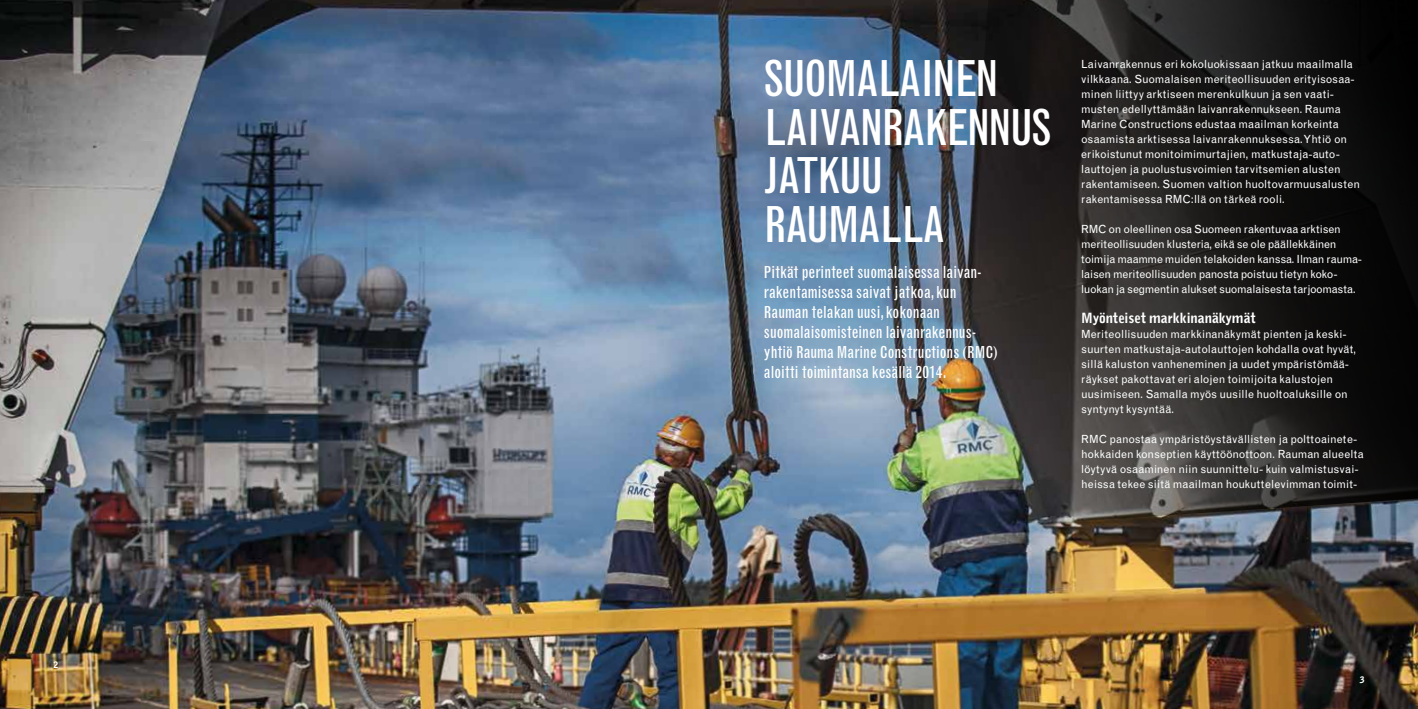
<style>
.page{position:relative;width:1418px;height:709px;background:#fff}
.page>*{position:absolute;margin:0;border:0;box-sizing:border-box;transform-origin:0 0}
.t1{font:condensed 48.75px/48.8px "Grotesque MT Std";letter-spacing:-.03em;color:#fff}
.t2{font:condensed 16.25px/20px "Grotesque MT Std";color:#fff}
.t3{font:900 13.75px "Grotesque MT Std";letter-spacing:-.02em;color:#fff}
.t4{font:11.25px/15px "Grotesque MT Std";color:#fff}
.t5{font:11.25px/15px "Grotesque MT Std";letter-spacing:-.02em;color:#fff}
.t6{font:900 8.75px "Grotesque MT Std";color:#fff}
</style>
<div class="page">
<img style="left:0;top:0;width:1417px;height:709px">
<svg style="left:965px;top:0;width:452px;height:523px;background:#272625"></svg>
<p class="t6" style="left:53px;top:660px;width:7px">2</p>
<h1 class="t1" style="left:764px;top:55px;width:289px">SUOMALAINEN<br>LAIVANRAKENNUS<br>JATKUU<br>RAUMALLA</h1>
<p class="t4" style="left:1081px;top:57px;width:280px">Laivanrakennus eri kokoluokissaan jatkuu maailmalla vilkkaana. Suomalaisen meriteollisuuden erityisosaa&shy;minen liittyy arktiseen merenkulkuun ja sen vaati&shy;musten edellyttämään laivanrakennukseen. Rauma Marine Constructions edustaa maailman korkeinta osaamista arktisessa laivanrakennuksessa. Yhtiö on erikoistunut monitoimimurtajien, matkustaja-auto&shy;lauttojen ja puolustusvoimien tarvitsemien alusten rakentamiseen. Suomen valtion huoltovarmuusalusten rakentamisessa RMC:llä on tärkeä rooli.</p>
<p class="t5" style="left:1081px;top:222px;width:282px">RMC on oleellinen osa Suomeen rakentuvaa arktisen meriteollisuuden klusteria, eikä se ole päällekkäinen toimija maamme muiden telakoiden kanssa. Ilman rauma&shy;laisen meriteollisuuden panosta poistuu tietyn koko&shy;luokan ja segmentin alukset suomalaisesta tarjoomasta.</p>
<p class="t3" style="left:1081px;top:310px;width:176px">Myönteiset markkinanäkymät</p>
<p class="t4" style="left:1081px;top:327px;width:276px">Meriteollisuuden markkinanäkymät pienten ja keski&shy;suurten matkustaja-autolauttojen kohdalla ovat hyvät, sillä kaluston vanheneminen ja uudet ympäristömää&shy;räykset pakottavat eri alojen toimijoita kalustojen uusimiseen. Samalla myös uusille huoltoaluksille on syntynyt kysyntää.</p>
<p class="t4" style="left:1081px;top:432px;width:284px">RMC panostaa ympäristöystävällisten ja polttoainete&shy;hokkaiden konseptien käyttöönottoon. Rauman alueelta löytyvä osaaminen niin suunnittelu- kuin valmistusvai&shy;heissa tekee siitä maailman houkuttelevimman toimit-</p>
<h2 class="t2" style="left:764px;top:263px;width:235px">Pitkät perinteet suomalaisessa laivan&shy;rakentamisessa saivat jatkoa, kun Rauman telakan uusi, kokonaan suomalaisomisteinen laivanrakennus&shy;yhtiö Rauma Marine Constructions (RMC) aloitti toimintansa kesällä 2014.</h2>
<p class="t6" style="left:1359px;top:675px;width:7px">3</p>
</div>
